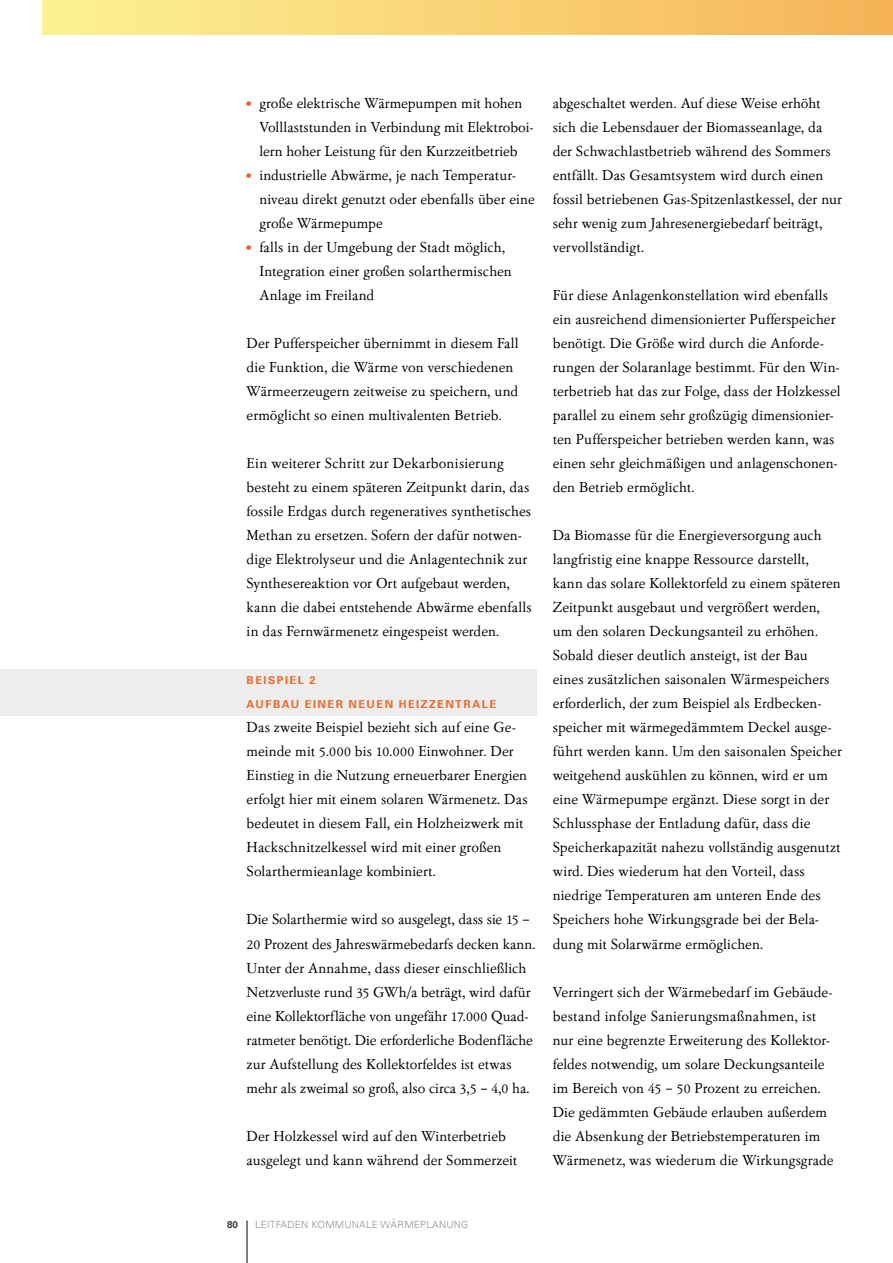
<style>
.page{position:relative;width:893px;height:1263px;background:#fff}
.page>*{position:absolute;margin:0;border:0;box-sizing:border-box;transform-origin:0 0}
.t1{font:15px/24px "Garamont Amst SB";letter-spacing:.005em;color:#000}
.t2{font:700 10.95px/24px "Univers 65";letter-spacing:.135em;color:#ec6725}
.t3{font:300 9.9px "Univers 45";letter-spacing:.025em;color:#929292}
.t4{font:700 9.9px "Univers 65";color:#3c3c3b}
.s1{color:#ec6725}
</style>
<div class="page">
<div style="left:43px;top:0;width:850px;height:34px;background:linear-gradient(to right,#fcf394,#f6b357)"></div>
<hr style="left:247px;top:1220px;width:1px;height:43px;background:#000">
<div style="left:0;top:669px;width:536px;height:46px;background:#ededed"></div>
<p class="t1" style="left:259px;top:92px;width:275px;text-indent:-13px"><span class="s1">•</span> große elektrische Wärmepumpen mit hohen<br>Volllaststunden in Verbindung mit Elektroboi&shy;lern hoher Leistung für den Kurzzeitbetrieb</p>
<p class="t1" style="left:259px;top:164px;width:277px;text-indent:-13px"><span class="s1">•</span> industrielle Abwärme, je nach Temperatur&shy;niveau direkt genutzt oder ebenfalls über eine große Wärmepumpe</p>
<p class="t1" style="left:259px;top:236px;width:254px;text-indent:-13px"><span class="s1">•</span> falls in der Umgebung der Stadt möglich,<br>Integration einer großen solarthermischen<br>Anlage im Freiland</p>
<p class="t1" style="left:247px;top:332px;width:274px">Der Pufferspeicher übernimmt in diesem Fall die Funktion, die Wärme von verschiedenen Wärmeerzeugern zeitweise zu speichern, und ermöglicht so einen multivalenten Betrieb.</p>
<p class="t1" style="left:247px;top:452px;width:286px">Ein weiterer Schritt zur Dekarbonisierung besteht zu einem späteren Zeitpunkt darin, das fossile Erdgas durch regeneratives synthetisches Methan zu ersetzen. Sofern der dafür notwen&shy;dige Elektrolyseur und die Anlagentechnik zur Synthesereaktion vor Ort aufgebaut werden, kann die dabei entstehende Abwärme ebenfalls in das Fernwärmenetz eingespeist werden.</p>
<p class="t2" style="left:247px;top:669px;width:251px">BEISPIEL 2<br>AUFBAU EINER NEUEN HEIZZENTRALE</p>
<p class="t1" style="left:247px;top:716px;width:282px">Das zweite Beispiel bezieht sich auf eine Ge&shy;meinde mit 5.000 bis 10.000 Einwohner. Der Einstieg in die Nutzung erneuerbarer Energien erfolgt hier mit einem solaren Wärmenetz. Das bedeutet in diesem Fall, ein Holzheizwerk mit Hackschnitzelkessel wird mit einer großen Solarthermieanlage kombiniert.</p>
<p class="t1" style="left:247px;top:908px;width:290px">Die Solarthermie wird so ausgelegt, dass sie 15 – 20 Prozent des Jahreswärmebedarfs decken kann.<br>Unter der Annahme, dass dieser einschließlich Netzverluste rund 35 GWh/a beträgt, wird dafür eine Kollektorfläche von ungefähr 17.000 Quad&shy;ratmeter benötigt. Die erforderliche Bodenfläche zur Aufstellung des Kollektorfeldes ist etwas mehr als zweimal so groß, also circa 3,5 – 4,0 ha.</p>
<p class="t1" style="left:247px;top:1124px;width:272px">Der Holzkessel wird auf den Winterbetrieb ausgelegt und kann während der Sommerzeit</p>
<p class="t1" style="left:553px;top:92px;width:291px">abgeschaltet werden. Auf diese Weise erhöht sich die Lebensdauer der Biomasseanlage, da der Schwachlastbetrieb während des Sommers entfällt. Das Gesamtsystem wird durch einen fossil betriebenen Gas-Spitzenlastkessel, der nur sehr wenig zum Jahresenergiebedarf beiträgt, vervollständigt.</p>
<p class="t1" style="left:553px;top:284px;width:289px">Für diese Anlagenkonstellation wird ebenfalls ein ausreichend dimensionierter Pufferspeicher benötigt. Die Größe wird durch die Anforde&shy;rungen der Solaranlage bestimmt. Für den Win&shy;terbetrieb hat das zur Folge, dass der Holzkessel parallel zu einem sehr großzügig dimensionier&shy;ten Pufferspeicher betrieben werden kann, was einen sehr gleichmäßigen und anlagenschonen&shy;den Betrieb ermöglicht.</p>
<p class="t1" style="left:553px;top:524px;width:291px">Da Biomasse für die Energieversorgung auch langfristig eine knappe Ressource darstellt, kann das solare Kollektorfeld zu einem späteren Zeitpunkt ausgebaut und vergrößert werden, um den solaren Deckungsanteil zu erhöhen.<br>Sobald dieser deutlich ansteigt, ist der Bau eines zusätzlichen saisonalen Wärmespeichers erforderlich, der zum Beispiel als Erdbecken&shy;speicher mit wärmegedämmtem Deckel ausge&shy;führt werden kann. Um den saisonalen Speicher weitgehend auskühlen zu können, wird er um eine Wärmepumpe ergänzt. Diese sorgt in der Schlussphase der Entladung dafür, dass die Speicherkapazität nahezu vollständig ausgenutzt wird. Dies wiederum hat den Vorteil, dass niedrige Temperaturen am unteren Ende des Speichers hohe Wirkungsgrade bei der Bela&shy;dung mit Solarwärme ermöglichen.</p>
<p class="t1" style="left:553px;top:980px;width:282px">Verringert sich der Wärmebedarf im Gebäude&shy;bestand infolge Sanierungsmaßnahmen, ist nur eine begrenzte Erweiterung des Kollektor&shy;feldes notwendig, um solare Deckungsanteile im Bereich von 45 – 50 Prozent zu erreichen.<br>Die gedämmten Gebäude erlauben außerdem die Absenkung der Betriebstemperaturen im Wärmenetz, was wiederum die Wirkungsgrade</p>
<p class="t4" style="left:227px;top:1218px;width:13px">80</p>
<p class="t3" style="left:255px;top:1218px;width:215px">LEITFADEN KOMMUNALE WÄRMEPLANUNG</p>
</div>
